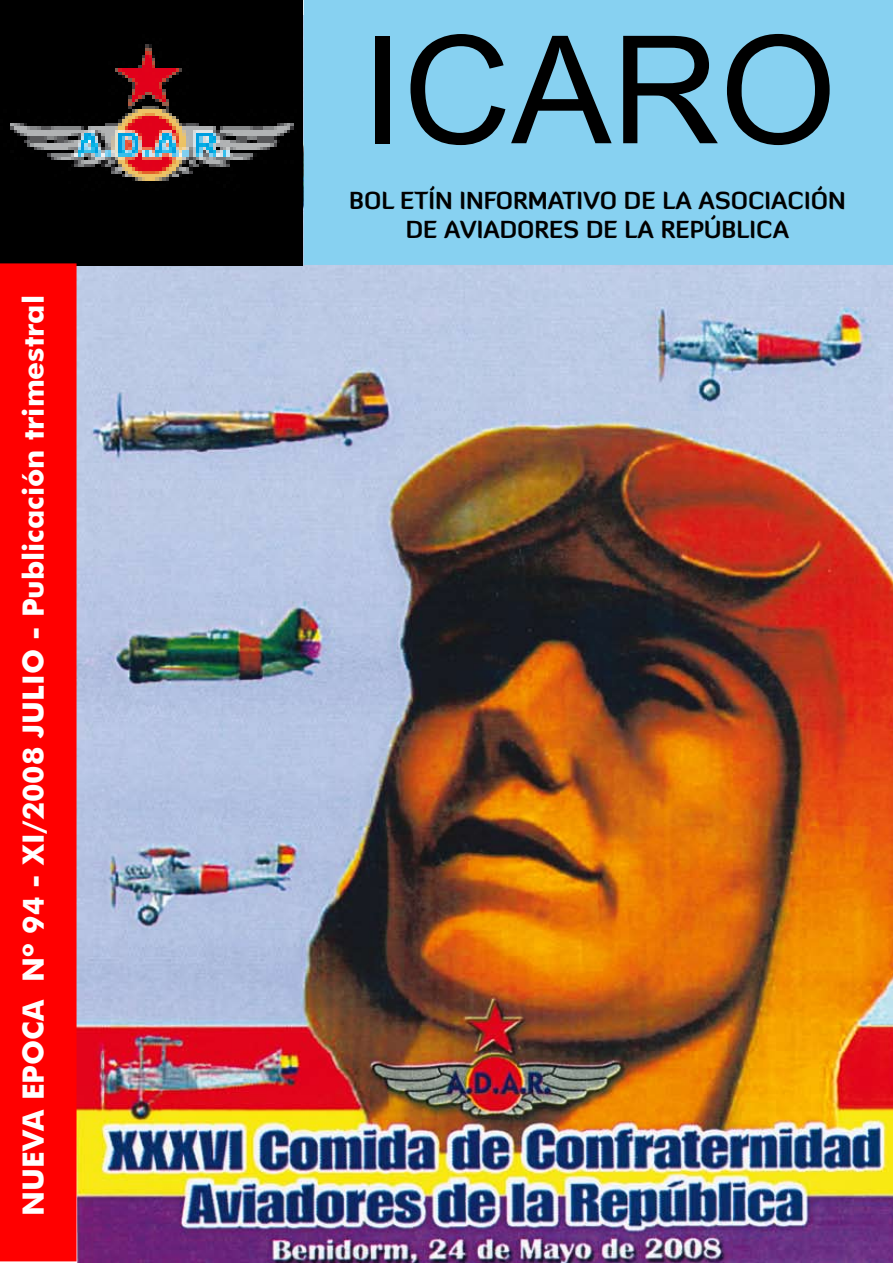
<style>
.page{position:relative;width:893px;height:1263px;background:#fff}
.page>*{position:absolute;margin:0;border:0;box-sizing:border-box;transform-origin:0 0}
.t1{font:150px "Arial";color:#000}
.t2{font:700 29.4px "Futura BT";color:#fff}
.t3{font:700 24px/28.8px "Diavlo";color:#000;text-align:center}
</style>
<div class="page">
<img style="left:77px;top:265px;width:816px;height:998px">
<div style="left:304px;top:1px;width:588px;height:263px;background:#87d1f1"></div>
<div style="left:304px;top:0;width:589px;height:265px;border:2px solid #87d1f1"></div>
<div style="left:0;top:0;width:305px;height:268px;background:#fff;opacity:.5"></div>
<div style="left:1px;top:264px;width:75px;height:996px;background:#f00"></div>
<div style="left:0;top:263px;width:77px;height:998px;border:2px solid #f00"></div>
<p class="t2" style="left:16px;top:1216px;width:922px;rotate:-90deg">NUEVA EPOCA Nº 94 - XI/2008 JULIO - Publicación trimestral</p>
<h1 class="t1" style="left:361px;top:-8px;width:477px">ICARO</h1>
<p class="t3" style="left:349px;top:186px;width:498px">BOL ETÍN INFORMATIVO DE LA ASOCIACIÓN<br>DE AVIADORES DE LA REPÚBLICA</p>
</div>
